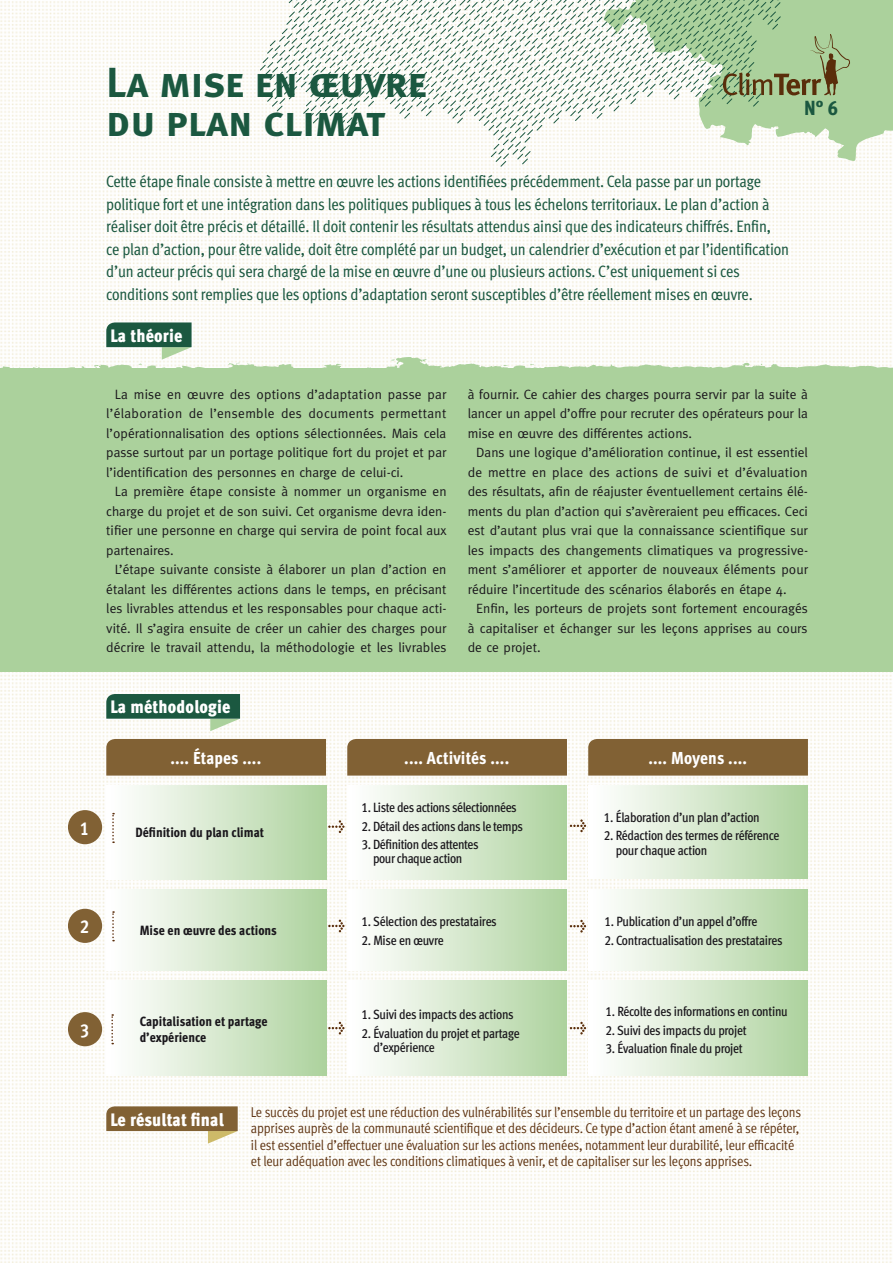
<style>
.page{position:relative;width:893px;height:1263px;background:#fff}
.page>*{position:absolute;margin:0;border:0;box-sizing:border-box;transform-origin:0 0}
.t1{font:42px/39px "Meta Bold Caps";letter-spacing:-.005em;color:#1b5840}
.t2{font:800 20.4px "Meta Cond";color:#1b5840}
.t3{font:18.9px "Meta Cond Bold LF";color:#fff}
.t4{font:900 18px "Meta Cond";letter-spacing:.01em;color:#fff}
.t5{font:800 17.4px "Meta Cond";letter-spacing:.01em;color:#fff}
.t6{font:16.5px/22.5px "Meta Cond";letter-spacing:-.01em;color:#1b5840}
.t7{font:14.25px/16.5px "Meta Cond Normal";letter-spacing:-.01em;color:#5a2e0b}
.t8{font:13.5px/19.5px "Meta";color:#1a171c;text-align:justify}
.t9{font:13.35px/14.2px "Meta Cond Medium LF";letter-spacing:-.02em;color:#1a171c}
.t10{font:13.35px/16px "Meta Cond Extra Bold LF";color:#1a171c}
.s1{font-family:"Meta Cond Extra Bold LF";font-weight:400}
</style>
<div class="page">
<img style="left:0;top:1px;width:893px;height:1262px">
<svg style="left:603px;top:0;width:290px;height:161px"></svg>
<div style="left:0;top:368px;width:893px;height:303px;background:#abd19c"></div>
<svg style="left:0;top:366px;width:20px;height:2px"></svg>
<svg style="left:33px;top:366px;width:7px;height:2px"></svg>
<svg style="left:319px;top:364px;width:23px;height:4px"></svg>
<svg style="left:224px;top:363px;width:72px;height:5px"></svg>
<svg style="left:381px;top:357px;width:512px;height:11px"></svg>
<svg style="left:169px;top:135px;width:361px;height:32px"></svg>
<svg style="left:106px;top:1px;width:672px;height:134px"></svg>
<svg style="left:171px;top:128px;width:362px;height:31px"></svg>
<svg style="left:109px;top:0;width:741px;height:128px"></svg>
<div style="left:106px;top:889px;width:220px;height:81px;background:linear-gradient(to right,#fff,#aed39f)"></div>
<div style="left:106px;top:739px;width:220px;height:36px;background:#816134"></div>
<div style="left:347px;top:739px;width:220px;height:36px;background:#816134"></div>
<div style="left:588px;top:739px;width:220px;height:36px;background:#816134"></div>
<div style="left:347px;top:889px;width:220px;height:81px;background:linear-gradient(to right,#fff,#aed39f)"></div>
<div style="left:588px;top:889px;width:220px;height:81px;background:linear-gradient(to right,#fff,#aed39f)"></div>
<div style="left:588px;top:785px;width:220px;height:94px;background:linear-gradient(to right,#fff,#aed39f)"></div>
<div style="left:588px;top:981px;width:220px;height:94px;background:linear-gradient(to right,#fff,#aed39f)"></div>
<div style="left:347px;top:785px;width:220px;height:95px;background:linear-gradient(to right,#fff,#aed39f)"></div>
<div style="left:347px;top:981px;width:220px;height:94px;background:linear-gradient(to right,#fff,#aed39f)"></div>
<div style="left:106px;top:785px;width:220px;height:94px;background:linear-gradient(to right,#fff,#aed39f)"></div>
<div style="left:106px;top:981px;width:220px;height:94px;background:linear-gradient(to right,#fff,#aed39f)"></div>
<div style="left:68px;top:810px;width:34px;height:34px;background:#816134;border-radius:50%"></div>
<div style="left:68px;top:909px;width:34px;height:34px;background:#816134;border-radius:50%"></div>
<div style="left:68px;top:1012px;width:34px;height:34px;background:#816134;border-radius:50%"></div>
<svg style="left:328px;top:820px;width:17px;height:13px"></svg>
<svg style="left:570px;top:819px;width:16px;height:13px"></svg>
<svg style="left:328px;top:919px;width:17px;height:13px"></svg>
<svg style="left:570px;top:920px;width:16px;height:12px"></svg>
<svg style="left:328px;top:1022px;width:17px;height:12px"></svg>
<svg style="left:570px;top:1022px;width:16px;height:12px"></svg>
<svg style="left:112px;top:813px;width:2px;height:30px"></svg>
<svg style="left:112px;top:911px;width:2px;height:30px"></svg>
<svg style="left:111px;top:1014px;width:2px;height:30px"></svg>
<svg style="left:65px;top:322px;width:143px;height:46px"></svg>
<svg style="left:106px;top:694px;width:134px;height:37px"></svg>
<svg style="left:106px;top:1106px;width:132px;height:37px"></svg>
<h3 class="t3" style="left:80px;top:817px;width:11px">1</h3>
<h1 class="t1" style="left:106px;top:62px;width:322px">La mise en œuvre du plan climat</h1>
<p class="t6" style="left:106px;top:170px;width:684px">Cette étape finale consiste à mettre en œuvre les actions identifiées précédemment. Cela passe par un portage politique fort et une intégration dans les politiques publiques à tous les échelons territoriaux. Le plan d’action à réaliser doit être précis et détaillé. Il doit contenir les résultats attendus ainsi que des indicateurs chiffrés. Enfin,<br>ce plan d’action, pour être valide, doit être complété par un budget, un calendrier d’exécution et par l’identification d’un acteur précis qui sera chargé de la mise en œuvre d’une ou plusieurs actions. C’est uniquement si ces conditions sont remplies que les options d’adaptation seront susceptibles d’être réellement mises en œuvre.</p>
<h3 class="t4" style="left:111px;top:325px;width:73px">La théorie</h3>
<h2 class="t2" style="left:804px;top:96px;width:35px">N° <span class="s1">6</span></h2>
<p class="t8" style="left:106px;top:384px;width:342px;text-indent:9px">La mise en œuvre des options d’adaptation passe par l’élaboration de l’ensemble des documents permettant l’opérationnalisation des options sélectionnées. Mais cela passe surtout par un portage politique fort du projet et par l’identification des personnes en charge de celui-ci.</p>
<p class="t8" style="left:106px;top:482px;width:342px;text-indent:9px">La première étape consiste à nommer un organisme en charge du projet et de son suivi. Cet organisme devra iden&shy;tifier une personne en charge qui servira de point focal aux partenaires.</p>
<p class="t8" style="left:106px;top:560px;width:342px;text-indent:9px">L’étape suivante consiste à élaborer un plan d’action en étalant les différentes actions dans le temps, en précisant les livrables attendus et les responsables pour chaque acti&shy;vité. Il s’agira ensuite de créer un cahier des charges pour décrire le travail attendu, la méthodologie et les livrables</p>
<h3 class="t4" style="left:111px;top:696px;width:121px">La méthodologie</h3>
<p class="t8" style="left:468px;top:384px;width:342px">à fournir. Ce cahier des charges pourra servir par la suite à lancer un appel d’offre pour recruter des opérateurs pour la mise en œuvre des différentes actions.</p>
<p class="t8" style="left:468px;top:443px;width:342px;text-indent:9px">Dans une logique d’amélioration continue, il est essentiel de mettre en place des actions de suivi et d’évaluation des résultats, afin de réajuster éventuellement certains élé&shy;ments du plan d’action qui s’avèreraient peu efficaces. Ceci est d’autant plus vrai que la connaissance scientifique sur les impacts des changements climatiques va progressive&shy;ment s’améliorer et apporter de nouveaux éléments pour réduire l’incertitude des scénarios élaborés en étape 4.</p>
<p class="t8" style="left:468px;top:599px;width:342px;text-indent:9px">Enfin, les porteurs de projets sont fortement encouragés à capitaliser et échanger sur les leçons apprises au cours de ce projet.</p>
<p class="t5" style="left:170px;top:747px;width:92px">.... Étapes ....</p>
<p class="t5" style="left:404px;top:747px;width:107px">.... Activités ....</p>
<p class="t5" style="left:648px;top:747px;width:100px">.... Moyens ....</p>
<p class="t10" style="left:135px;top:825px;width:130px">Définition du plan climat</p>
<p class="t9" style="left:361px;top:800px;width:157px">1. Liste des actions sélectionnées</p>
<p class="t9" style="left:361px;top:819px;width:163px">2. Détail des actions dans le temps</p>
<p class="t9" style="left:361px;top:837px;width:119px;text-align:center">3. Définition des attentes pour chaque action</p>
<p class="t9" style="left:604px;top:810px;width:157px">1. Élaboration d’un plan d’action</p>
<p class="t9" style="left:616px;top:828px;width:165px;text-indent:-12px">2. Rédaction des termes de référence pour chaque action</p>
<h3 class="t3" style="left:80px;top:915px;width:11px">2</h3>
<p class="t10" style="left:140px;top:922px;width:139px">Mise en œuvre des actions</p>
<p class="t9" style="left:361px;top:914px;width:137px">1. Sélection des prestataires</p>
<p class="t9" style="left:361px;top:933px;width:84px">2. Mise en œuvre</p>
<p class="t9" style="left:604px;top:914px;width:155px">1. Publication d’un appel d’offre</p>
<p class="t9" style="left:604px;top:933px;width:180px">2. Contractualisation des prestataires</p>
<h3 class="t3" style="left:80px;top:1019px;width:11px">3</h3>
<p class="t10" style="left:140px;top:1013px;width:129px">Capitalisation et partage d’expérience</p>
<p class="t9" style="left:361px;top:1007px;width:154px">1. Suivi des impacts des actions</p>
<p class="t9" style="left:373px;top:1026px;width:148px;text-indent:-12px">2. Évaluation du projet et partage d’expérience</p>
<p class="t9" style="left:605px;top:1004px;width:184px">1. Récolte des informations en continu</p>
<p class="t9" style="left:605px;top:1023px;width:143px">2. Suivi des impacts du projet</p>
<p class="t9" style="left:605px;top:1041px;width:139px">3. Évaluation finale du projet</p>
<h3 class="t4" style="left:111px;top:1108px;width:115px">Le résultat final</h3>
<p class="t7" style="left:251px;top:1103px;width:552px">Le succès du projet est une réduction des vulnérabilités sur l’ensemble du territoire et un partage des leçons apprises auprès de la communauté scientifique et des décideurs. Ce type d’action étant amené à se répéter, il est essentiel d’effectuer une évaluation sur les actions menées, notamment leur durabilité, leur efficacité et leur adéquation avec les conditions climatiques à venir, et de capitaliser sur les leçons apprises.</p>
</div>
